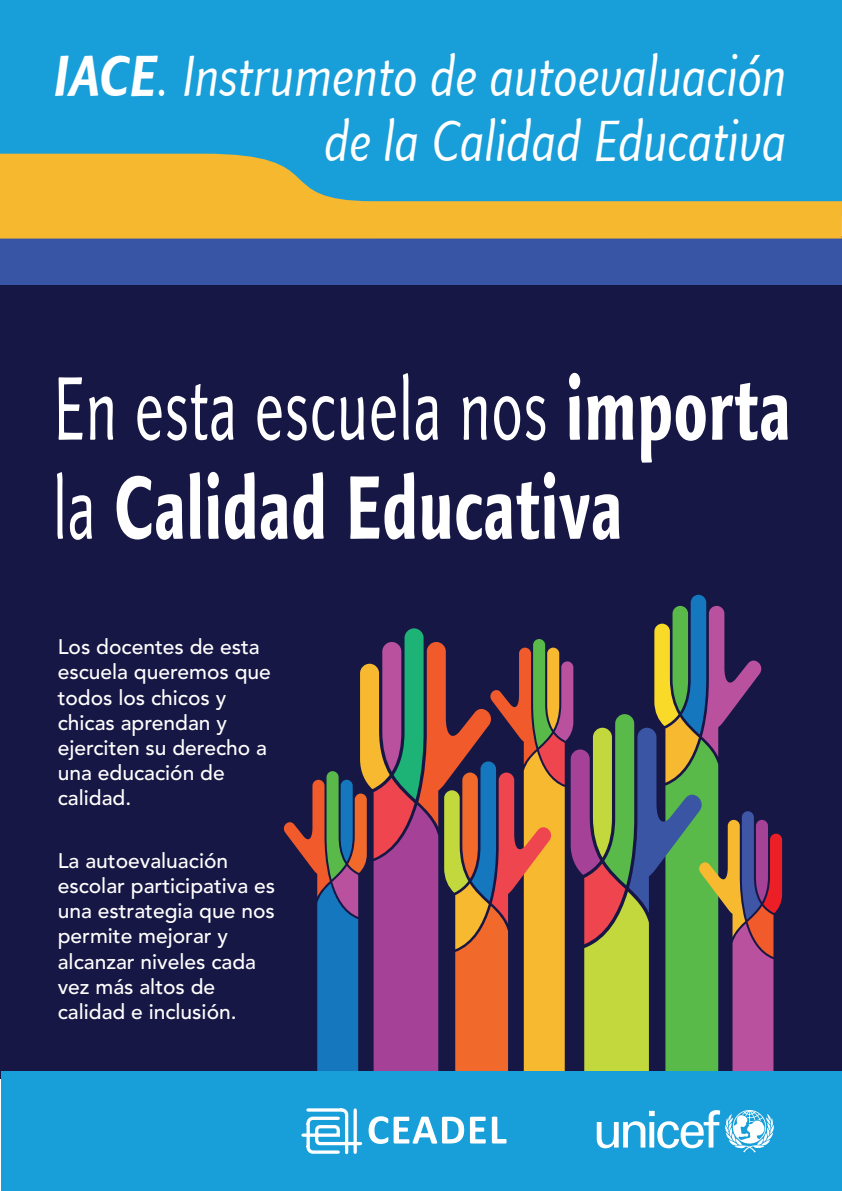
<style>
.page{position:relative;width:842px;height:1191px;background:#fff}
.page>*{position:absolute;margin:0;border:0;box-sizing:border-box;transform-origin:0 0}
.t1{font:800 91.2px/99px "Linotype Finnegan Os F";letter-spacing:.02em;color:#fff;scale:.66 1}
.t2{font:italic 58.8px/65px "Linotype Finnegan";letter-spacing:.01em;color:#fff;text-align:right;scale:.8 1}
.t3{font:500 21px/25.2px "Avenir LT Std";color:#fff}
.s1{font-weight:800}
.s2{font-weight:400}
</style>
<div class="page">
<div style="left:0;top:236px;width:842px;height:842px;background:#171745"></div>
<div style="left:0;top:237px;width:842px;height:48px;background:#3854a4"></div>
<svg style="left:283px;top:595px;width:499px;height:476px"></svg>
<div style="left:0;top:0;width:842px;height:216px;background:#189ed9"></div>
<svg style="left:0;top:154px;width:842px;height:85px;fill:#f6b82f"></svg>
<div style="left:2px;top:1071px;width:840px;height:120px;background:#189ed9"></div>
<svg style="left:597px;top:1110px;width:177px;height:42px"></svg>
<svg style="left:394px;top:1116px;width:70px;height:27px"></svg>
<svg style="left:470px;top:1116px;width:16px;height:27px"></svg>
<svg style="left:492px;top:1116px;width:15px;height:27px"></svg>
<svg style="left:301px;top:1108px;width:87px;height:47px"></svg>
<hr style="left:354px;top:1110px;width:3px;height:42px;background:#fff">
<h2 class="t2" style="left:54px;top:44px;width:917px"><span class="s1">IACE</span>. Instrumento de autoevaluación de la Calidad Educativa</h2>
<h1 class="t1" style="left:53px;top:360px;width:1118px"><span class="s2">En esta escuela nos</span> importa <span class="s2">la</span> Calidad Educativa</h1>
<p class="t3" style="left:58px;top:635px;width:215px">Los docentes de esta escuela queremos que todos los chicos y chicas aprendan y ejerciten su derecho a una educación de calidad.</p>
<p class="t3" style="left:58px;top:848px;width:219px">La autoevaluación escolar participativa es una estrategia que nos permite mejorar y alcanzar niveles cada vez más altos de calidad e inclusión.</p>
</div>
